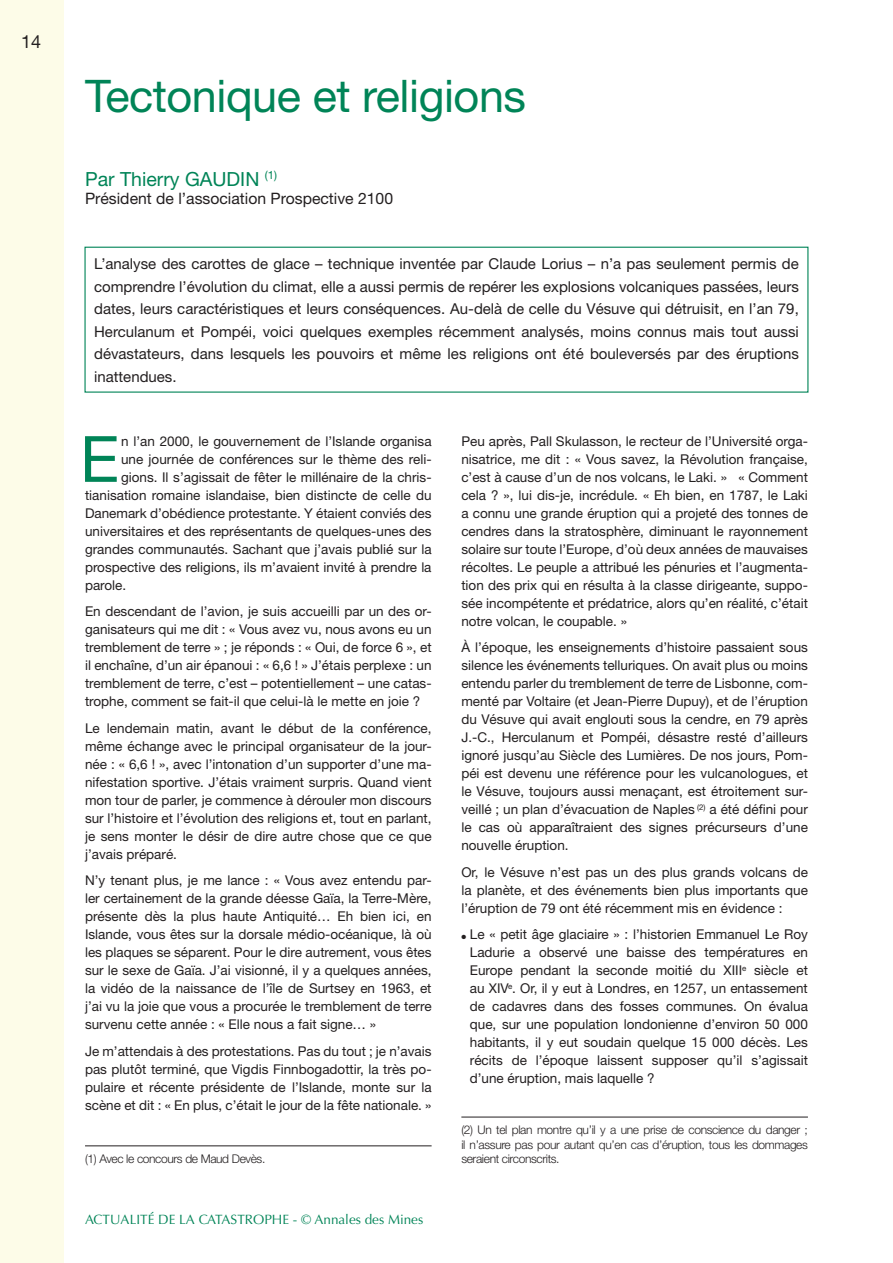
<style>
.page{position:relative;width:893px;height:1263px;background:#fff}
.page>*{position:absolute;margin:0;border:0;box-sizing:border-box;transform-origin:0 0}
.texte_courant{font:63.9px "Helvetica Neue";color:#008457}
.Titre{font:45px "Helvetica Neue";letter-spacing:-.01em;color:#008457}
.auteur{font:19.5px "Helvetica Neue";color:#008457}
.t1{font:18px "Helvetica Neue";color:#231f20}
.profession_auteur{font:15.75px "Helvetica Neue";color:#231f20}
.chapeau{font:15px/22.5px "Helvetica Neue";color:#231f20;text-align:justify}
.texte_courant-2{font:13.5px/18px "Helvetica Neue";color:#231f20;text-align:justify}
.t2{font:13.5px "Optima";color:#008457}
.légende{font:300 12px/14.4px "Helvetica Neue";letter-spacing:-.03em;color:#231f20;text-align:justify}
</style>
<div class="page">
<div style="left:0;top:0;width:64px;height:1263px;background:#fdfce8"></div>
<div style="left:84px;top:247px;width:724px;height:146px;border:1px solid #008457"></div>
<hr style="left:85px;top:1145px;width:347px;height:1px;background:#231f20">
<hr style="left:461px;top:1117px;width:347px;height:1px;background:#231f20">
<p class="t1" style="left:21px;top:31px;width:22px">14</p>
<p class="Titre" style="left:85px;top:69px;width:443px">Tectonique et religions</p>
<p class="auteur" style="left:85px;top:167px;width:194px">Par Thierry GAUDIN <sup>(1)</sup></p>
<p class="profession_auteur" style="left:85px;top:189px;width:310px">Président de l’association Prospective 2100</p>
<p class="chapeau" style="left:94px;top:252px;width:706px">L’analyse des carottes de glace – technique inventée par Claude Lorius – n’a pas seulement permis de comprendre l’évolution du climat, elle a aussi permis de repérer les explosions volcaniques passées, leurs dates, leurs caractéristiques et leurs conséquences. Au-delà de celle du Vésuve qui détruisit, en l’an 79, Herculanum et Pompéi, voici quelques exemples récemment analysés, moins connus mais tout aussi dévastateurs, dans lesquels les pouvoirs et même les religions ont été bouleversés par des éruptions inattendues.</p>
<p class="texte_courant" style="left:80px;top:421px;width:41px">E</p>
<p class="texte_courant-2" style="left:121px;top:432px;width:312px">n l’an 2000, le gouvernement de l’Islande organisa</p>
<p class="texte_courant-2" style="left:121px;top:450px;width:312px">une journée de conférences sur le thème des reli-</p>
<p class="texte_courant-2" style="left:121px;top:468px;width:312px">gions. Il s’agissait de fêter le millénaire de la chris-</p>
<p class="texte_courant-2" style="left:85px;top:486px;width:348px">tianisation romaine islandaise, bien distincte de celle du</p>
<p class="texte_courant-2" style="left:85px;top:504px;width:348px">Danemark d’obédience protestante. Y étaient conviés des</p>
<p class="texte_courant-2" style="left:85px;top:522px;width:348px">universitaires et des représentants de quelques-unes des</p>
<p class="texte_courant-2" style="left:85px;top:540px;width:348px">grandes communautés. Sachant que j’avais publié sur la</p>
<p class="texte_courant-2" style="left:85px;top:558px;width:348px">prospective des religions, ils m’avaient invité à prendre la</p>
<p class="texte_courant-2" style="left:85px;top:576px;width:43px">parole.</p>
<p class="texte_courant-2" style="left:85px;top:602px;width:348px">En descendant de l’avion, je suis accueilli par un des or&shy;ganisateurs qui me dit : « Vous avez vu, nous avons eu un tremblement de terre » ; je réponds : « Oui, de force 6 », et il enchaîne, d’un air épanoui : « 6,6 ! » J’étais perplexe : un tremblement de terre, c’est – potentiellement – une catas&shy;trophe, comment se fait-il que celui-là le mette en joie ?</p>
<p class="texte_courant-2" style="left:85px;top:719px;width:348px">Le lendemain matin, avant le début de la conférence, même échange avec le principal organisateur de la jour&shy;née : « 6,6 ! », avec l’intonation d’un supporter d’une ma&shy;nifestation sportive. J’étais vraiment surpris. Quand vient mon tour de parler, je commence à dérouler mon discours sur l’histoire et l’évolution des religions et, tout en parlant, je sens monter le désir de dire autre chose que ce que j’avais préparé.</p>
<p class="texte_courant-2" style="left:85px;top:871px;width:348px">N’y tenant plus, je me lance : « Vous avez entendu par&shy;ler certainement de la grande déesse Gaïa, la Terre-Mère, présente dès la plus haute Antiquité… Eh bien ici, en Islande, vous êtes sur la dorsale médio-océanique, là où les plaques se séparent. Pour le dire autrement, vous êtes sur le sexe de Gaïa. J’ai visionné, il y a quelques années, la vidéo de la naissance de l’île de Surtsey en 1963, et j’ai vu la joie que vous a procurée le tremblement de terre survenu cette année : « Elle nous a fait signe… »</p>
<p class="texte_courant-2" style="left:85px;top:1042px;width:348px">Je m’attendais à des protestations. Pas du tout ; je n’avais pas plutôt terminé, que Vigdis Finnbogadottir, la très po&shy;pulaire et récente présidente de l’Islande, monte sur la scène et dit : « En plus, c’était le jour de la fête nationale. »</p>
<p class="légende" style="left:85px;top:1151px;width:182px">(1) Avec le concours de Maud Devès.</p>
<p class="t2" style="left:85px;top:1212px;width:340px">ACTUALITÉ DE LA CATASTROPHE - © Annales des Mines</p>
<p class="texte_courant-2" style="left:461px;top:432px;width:348px">Peu après, Pall Skulasson, le recteur de l’Université orga&shy;nisatrice, me dit : « Vous savez, la Révolution française, c’est à cause d’un de nos volcans, le Laki. » ‒ « Comment cela ? », lui dis-je, incrédule. « Eh bien, en 1787, le Laki a connu une grande éruption qui a projeté des tonnes de cendres dans la stratosphère, diminuant le rayonnement solaire sur toute l’Europe, d’où deux années de mauvaises récoltes. Le peuple a attribué les pénuries et l’augmenta&shy;tion des prix qui en résulta à la classe dirigeante, suppo&shy;sée incompétente et prédatrice, alors qu’en réalité, c’était notre volcan, le coupable. »</p>
<p class="texte_courant-2" style="left:461px;top:638px;width:348px">À l’époque, les enseignements d’histoire passaient sous silence les événements telluriques. On avait plus ou moins entendu parler du tremblement de terre de Lisbonne, com&shy;menté par Voltaire (et Jean-Pierre Dupuy), et de l’éruption du Vésuve qui avait englouti sous la cendre, en 79 après J.-C., Herculanum et Pompéi, désastre resté d’ailleurs ignoré jusqu’au Siècle des Lumières. De nos jours, Pom&shy;péi est devenu une référence pour les vulcanologues, et le Vésuve, toujours aussi menaçant, est étroitement sur&shy;veillé ; un plan d’évacuation de Naples <sup>(2)</sup> a été défini pour le cas où apparaîtraient des signes précurseurs d’une nouvelle éruption.</p>
<p class="texte_courant-2" style="left:461px;top:863px;width:348px">Or, le Vésuve n’est pas un des plus grands volcans de la planète, et des événements bien plus importants que l’éruption de 79 ont été récemment mis en évidence :</p>
<p class="texte_courant-2" style="left:470px;top:925px;width:340px;text-indent:-9px">● Le « petit âge glaciaire » : l’historien Emmanuel Le Roy Ladurie a observé une baisse des températures en Europe pendant la seconde moitié du XIII<sup>e</sup> siècle et au XIV<sup>e</sup>. Or, il y eut à Londres, en 1257, un entassement de cadavres dans des fosses communes. On évalua que, sur une population londonienne d’environ 50 000 habitants, il y eut soudain quelque 15 000 décès. Les récits de l’époque laissent supposer qu’il s’agissait d’une éruption, mais laquelle ?</p>
<p class="légende" style="left:461px;top:1122px;width:348px">(2) Un tel plan montre qu’il y a une prise de conscience du danger ; il n’assure pas pour autant qu’en cas d’éruption, tous les dommages seraient circonscrits.</p>
</div>
